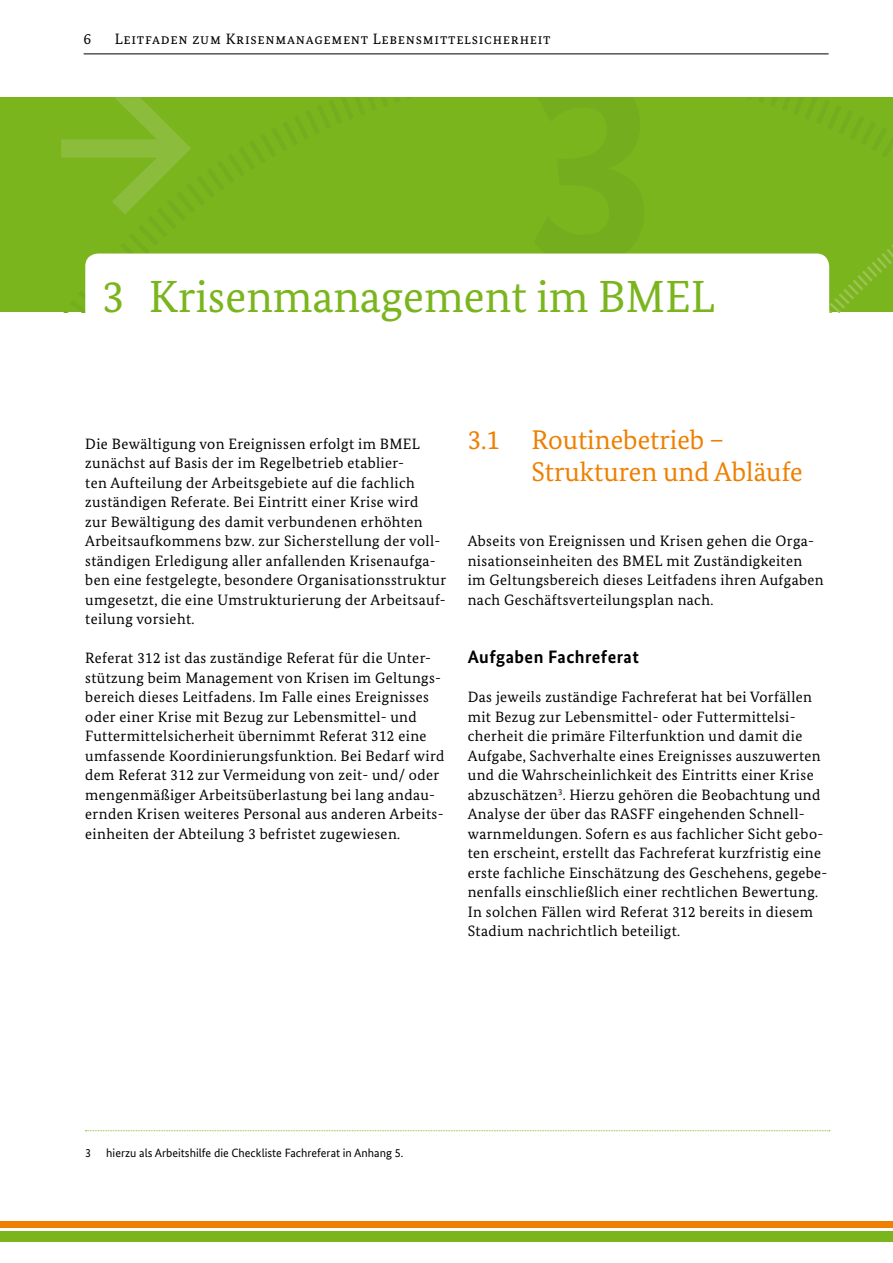
<style>
.page{position:relative;width:893px;height:1263px;background:#fff}
.page>*{position:absolute;margin:0;border:0;box-sizing:border-box;transform-origin:0 0}
.t1{font:45px "Bundes Serif";color:#7ab51d}
.t2{font:27px/32.4px "Bundes Serif";color:#ee7f00}
.t3{font:700 18px "Bundes Sans";letter-spacing:.025em;color:#000}
.t4{font:15px/19.5px "Bundes Serif";letter-spacing:.025em;color:#000}
.t5{font:15px "Bundes Serif";letter-spacing:.05em;color:#000}
.t6{font:12px "Bundes Sans";color:#000}
</style>
<div class="page">
<div style="left:16px;top:97px;width:722px;height:215px;background:#7ab51d"></div>
<div style="left:738px;top:97px;width:155px;height:215px;background:#7ab51d"></div>
<svg style="left:61px;top:97px;width:130px;height:118px;background:#7fb726"></svg>
<div style="left:534px;top:97px;width:110px;height:157px;background:#76b01d"></div>
<hr style="left:84px;top:53px;width:745px;height:1px;background:#000">
<div style="left:0;top:1231px;width:893px;height:11px;background:#7ab51d"></div>
<div style="left:0;top:1221px;width:893px;height:6px;background:#ee7f00"></div>
<div style="left:85px;top:254px;width:744px;height:97px;background:#fff;border-radius:13px"></div>
<svg style="left:85px;top:1130px;width:745px;height:1px"></svg>
<p class="t4" style="left:84px;top:29px;width:9px">6</p>
<p class="t5" style="left:115px;top:30px;width:437px">Leitfaden zum Krisenmanagement Lebensmittelsicherheit</p>
<h1 class="t1" style="left:102px;top:269px;width:614px">3 Krisenmanagement im BMEL</h1>
<p class="t4" style="left:85px;top:433px;width:362px">Die Bewältigung von Ereignissen erfolgt im BMEL zunächst auf Basis der im Regelbetrieb etablier-<br>ten Aufteilung der Arbeitsgebiete auf die fachlich zuständigen Referate. Bei Eintritt einer Krise wird<br>zur Bewältigung des damit verbundenen erhöhten Arbeitsaufkommens bzw. zur Sicherstellung der voll&shy;ständigen Erledigung aller anfallenden Krisenaufga&shy;ben eine festgelegte, besondere Organisationsstruktur umgesetzt, die eine Umstrukturierung der Arbeitsauf&shy;teilung vorsieht.</p>
<p class="t4" style="left:85px;top:648px;width:360px">Referat 312 ist das zuständige Referat für die Unter&shy;stützung beim Management von Krisen im Geltungs&shy;bereich dieses Leitfadens. Im Falle eines Ereignisses oder einer Krise mit Bezug zur Lebensmittel- und Futtermittelsicherheit übernimmt Referat 312 eine umfassende Koordinierungsfunktion. Bei Bedarf wird dem Referat 312 zur Vermeidung von zeit- und/ oder mengenmäßiger Arbeitsüberlastung bei lang andau&shy;ernden Krisen weiteres Personal aus anderen Arbeits&shy;einheiten der Abteilung 3 befristet zugewiesen.</p>
<h2 class="t2" style="left:531px;top:423px;width:273px;text-indent:-64px">3.1 Routinebetrieb –<br>Strukturen und Abläufe</h2>
<p class="t4" style="left:468px;top:531px;width:357px">Abseits von Ereignissen und Krisen gehen die Orga&shy;nisationseinheiten des BMEL mit Zuständigkeiten im Geltungsbereich dieses Leitfadens ihren Aufgaben nach Geschäftsverteilungsplan nach.</p>
<p class="t3" style="left:468px;top:646px;width:173px">Aufgaben Fachreferat</p>
<p class="t4" style="left:468px;top:687px;width:361px">Das jeweils zuständige Fachreferat hat bei Vorfällen mit Bezug zur Lebensmittel- oder Futtermittelsi&shy;cherheit die primäre Filterfunktion und damit die Aufgabe, Sachverhalte eines Ereignisses auszuwerten und die Wahrscheinlichkeit des Eintritts einer Krise abzuschätzen<sup>3</sup>. Hierzu gehören die Beobachtung und Analyse der über das RASFF eingehenden Schnell&shy;warnmeldungen. Sofern es aus fachlicher Sicht gebo&shy;ten erscheint, erstellt das Fachreferat kurzfristig eine erste fachliche Einschätzung des Geschehens, gegebe&shy;nenfalls einschließlich einer rechtlichen Bewertung.<br>In solchen Fällen wird Referat 312 bereits in diesem Stadium nachrichtlich beteiligt.</p>
<p class="t6" style="left:85px;top:1145px;width:7px">3</p>
<p class="t6" style="left:106px;top:1145px;width:299px">hierzu als Arbeitshilfe die Checkliste Fachreferat in Anhang 5.</p>
</div>
